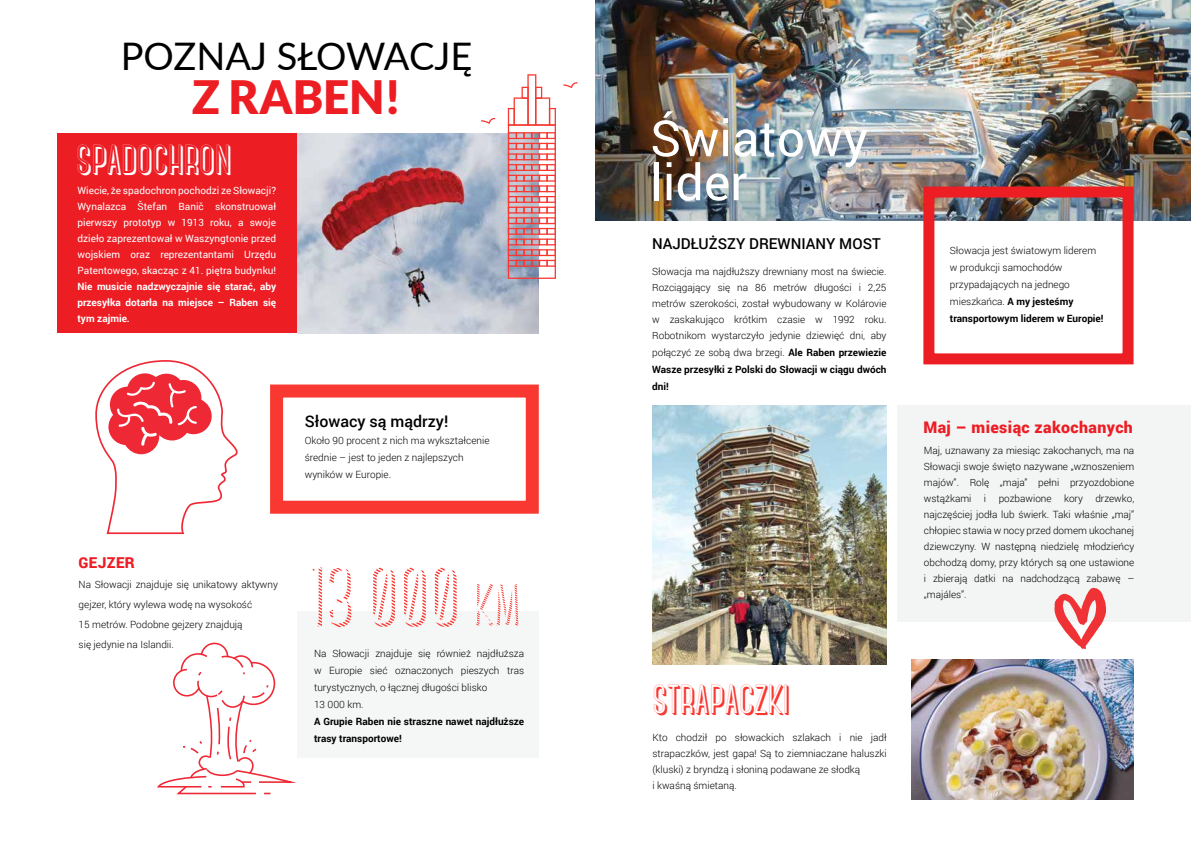
<style>
.page{position:relative;width:1191px;height:842px;background:#fff}
.page>*{position:absolute;margin:0;border:0;box-sizing:border-box;transform-origin:0 0}
.t1{font:84px "Canter Bold Strips";color:#f83831}
.t2{font:50px/44px "Roboto";color:#fff}
.t3{font:900 46px "Lato";color:#ed1d24}
.t4{font:40px "Canter Bold 3 D";color:#fff}
.t5{font:40px "Canter Bold 3 D";color:#f83831}
.t6{font:38px "Lato";color:#000}
.t7{font:900 16px "Roboto";letter-spacing:.025em;color:#ed1d24}
.t8{font:500 16px "Roboto";color:#000}
.t9{font:500 15px "Roboto";color:#000}
.t10{font:900 15px "Roboto";letter-spacing:.025em;color:#ed1d24}
.t11{font:300 10px/16px "Roboto";color:#000}
.t12{font:10px/16px "Roboto";color:#fff;text-align:justify}
.t13{font:700 10px/17px "Roboto";color:#000;text-align:justify}
.t14{font:700 10px/16px "Roboto";color:#fff;text-align:justify}
.s1{font-size:58.8px}
.s2{font-weight:300}
.s3{font-weight:700}
</style>
<div class="page">
<div style="left:897px;top:405px;width:294px;height:217px;background:#f3f4f4"></div>
<img style="left:595px;top:0;width:596px;height:220px">
<div style="left:298px;top:611px;width:241px;height:146px;background:#f5f6f6"></div>
<div style="left:57px;top:133px;width:241px;height:200px;background:#ed1d24"></div>
<div style="left:270px;top:384px;width:269px;height:130px;border:13px solid #f83831"></div>
<img style="left:298px;top:133px;width:240px;height:200px">
<div style="left:923px;top:187px;width:210px;height:177px;border:11px solid #ed1d24"></div>
<svg style="left:508px;top:74px;width:48px;height:205px"></svg>
<svg style="left:563px;top:82px;width:14px;height:6px"></svg>
<svg style="left:481px;top:118px;width:14px;height:6px"></svg>
<svg style="left:95px;top:360px;width:143px;height:175px"></svg>
<svg style="left:157px;top:642px;width:135px;height:153px"></svg>
<img style="left:652px;top:406px;width:234px;height:258px">
<img style="left:911px;top:659px;width:222px;height:140px">
<svg style="left:1054px;top:588px;width:52px;height:61px"></svg>
<h3 class="t6" style="left:121px;top:29px;width:353px">POZNAJ SŁOWACJĘ</h3>
<h3 class="t3" style="left:192px;top:70px;width:211px">Z RABEN!</h3>
<h3 class="t4" style="left:76px;top:139px;width:156px">SPADOCHRON</h3>
<p class="t12" style="left:77px;top:182px;width:200px">Wiecie, że spadochron pochodzi ze Słowacji?<br>Wynalazca Štefan Banič skonstruował pierwszy prototyp w 1913 roku, a swoje dzieło zaprezentował w Waszyngtonie przed wojskiem oraz reprezentantami Urzędu Patentowego, skacząc z 41. piętra budynku!</p>
<p class="t14" style="left:77px;top:278px;width:200px">Nie musicie nadzwyczajnie się starać, aby przesyłka dotarła na miejsce – Raben się tym zajmie.</p>
<h3 class="t8" style="left:305px;top:410px;width:145px">Słowacy są mądrzy!</h3>
<p class="t11" style="left:305px;top:431px;width:186px;line-height:17px">Około 90 procent z nich ma wykształcenie średnie – jest to jeden z najlepszych wyników w Europie.</p>
<h3 class="t10" style="left:79px;top:552px;width:58px">GEJZER</h3>
<p class="t11" style="left:79px;top:574px;width:201px;line-height:20px">Na Słowacji znajduje się unikatowy aktywny gejzer, który wylewa wodę na wysokość<br>15 metrów. Podobne gejzery znajdują<br>się jedynie na Islandii.</p>
<h1 class="t1" style="left:308px;top:548px;width:212px">13 000 <span class="s1">km</span></h1>
<p class="t11" style="left:314px;top:645px;width:212px;line-height:17px">Na Słowacji znajduje się również najdłuższa w Europie sieć oznaczonych pieszych tras turystycznych, o łącznej długości blisko<br>13 000 km.</p>
<p class="t13" style="left:314px;top:713px;width:212px">A Grupie Raben nie straszne nawet najdłuższe trasy transportowe!</p>
<h2 class="t2" style="left:650px;top:115px;width:219px">Światowy lider</h2>
<h3 class="t9" style="left:652px;top:233px;width:230px">NAJDŁUŻSZY DREWNIANY MOST</h3>
<p class="t11" style="left:652px;top:263px;width:236px;text-align:justify">Słowacja ma najdłuższy drewniany most na świecie.<br>Rozciągający się na 86 metrów długości i 2,25 metrów szerokości, został wybudowany w Kolárovie w zaskakująco krótkim czasie w 1992 roku.<br>Robotnikom wystarczyło jedynie dziewięć dni, aby</p>
<p class="t13" style="left:652px;top:343px;width:236px"><span class="s2">połączyć ze sobą dwa brzegi.</span> Ale Raben przewiezie Wasze przesyłki z Polski do Słowacji w ciągu dwóch dni!</p>
<h3 class="t5" style="left:652px;top:679px;width:138px">STRAPACZKI</h3>
<p class="t11" style="left:652px;top:729px;width:236px">Kto chodził po słowackich szlakach i nie jadł strapaczków, jest gapa! Są to ziemniaczane haluszki (kluski) z bryndzą i słoniną podawane ze słodką<br>i kwaśną śmietaną.</p>
<p class="t11" style="left:950px;top:242px;width:155px;line-height:17px">Słowacja jest światowym liderem w produkcji samochodów przypadających na jednego mieszkańca. <span class="s3">A my jesteśmy transportowym liderem w Europie!</span></p>
<h3 class="t7" style="left:923px;top:416px;width:211px">Maj – miesiąc zakochanych</h3>
<p class="t11" style="left:924px;top:442px;width:212px;text-align:justify">Maj, uznawany za miesiąc zakochanych, ma na Słowacji swoje święto nazywane „wznoszeniem majów”. Rolę „maja” pełni przyozdobione wstążkami i pozbawione kory drzewko, najczęściej jodła lub świerk. Taki właśnie „maj” chłopiec stawia w nocy przed domem ukochanej dziewczyny. W następną niedzielę młodzieńcy obchodzą domy, przy których są one ustawione i zbierają datki na nadchodzącą zabawę – „majáles”.</p>
</div>
